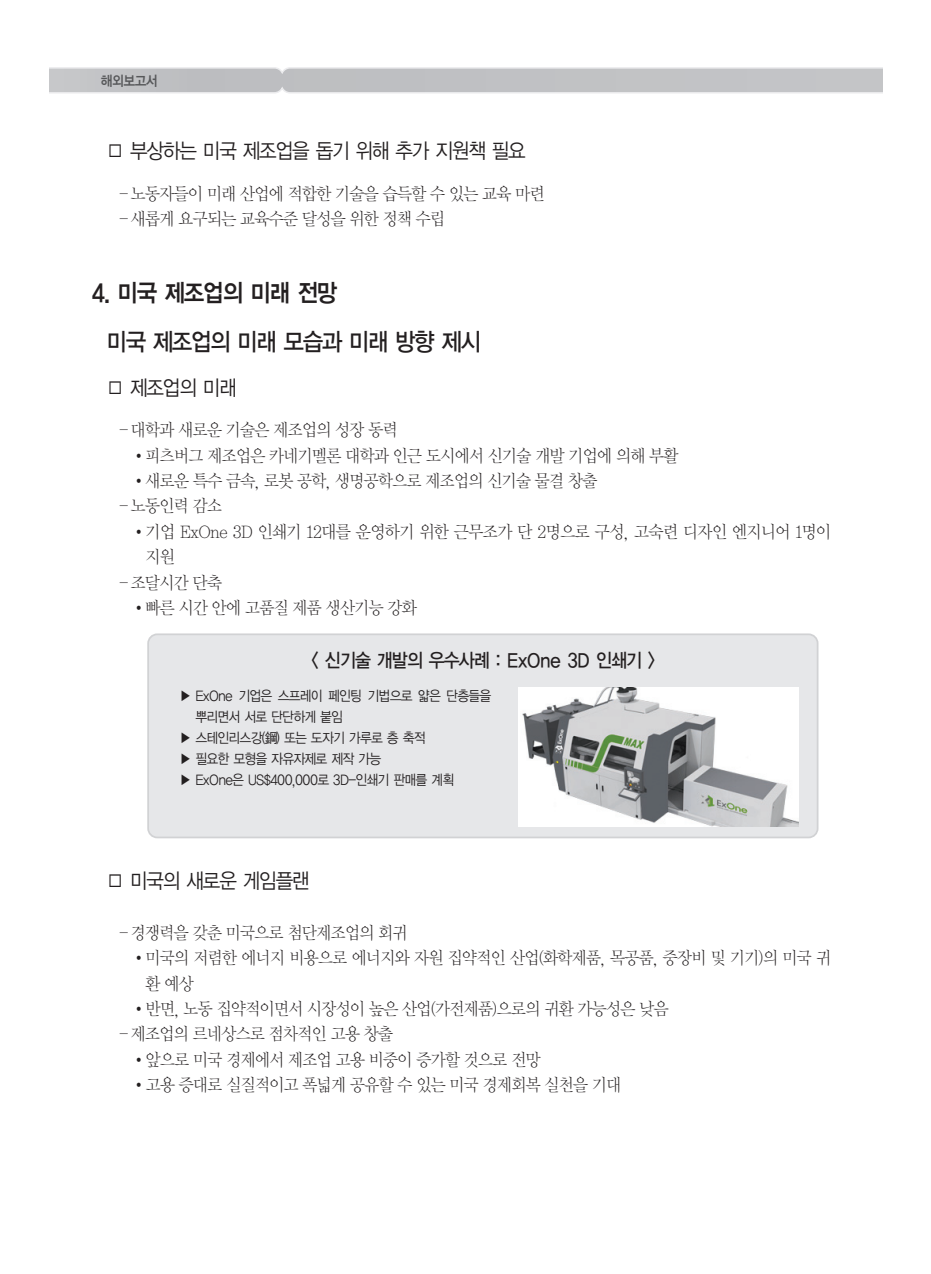
<style>
.page{position:relative;width:931px;height:1274px;background:#fff}
.page>*{position:absolute;margin:0;border:0;box-sizing:border-box;transform-origin:0 0}
.t1{font:24.5px "YGO13";letter-spacing:-.135em;color:#231f20;scale:.9 1}
.t2{font:24.5px "YGO14";letter-spacing:-.12em;color:#231f20;scale:.9 1}
.t3{font:21px "YGO12";letter-spacing:-.13em;color:#231f20;scale:.9 1}
.t4{font:19.25px "YGO13";letter-spacing:-.125em;color:#231f20;scale:.9 1}
.t5{font:17.5px/25.4px "Y Mj O11";letter-spacing:-.11em;color:#231f20;scale:.92 1}
.t6{font:14px "YGO12";letter-spacing:-.12em;color:#231f20;scale:.9 1}
.t7{font:14px "YGO12";letter-spacing:-.1em;color:#231f20;scale:.9 1}
.t8{font:14px "YGO14";letter-spacing:-.105em;color:#57585a;scale:.9 1}
</style>
<div class="page">
<div style="left:148px;top:634px;width:670px;height:203px;background:#e6e7e9;border-radius:9px"></div>
<div style="left:147px;top:633px;width:672px;height:205px;border:2px solid #d1d2d4;border-radius:9px"></div>
<img style="left:519px;top:688px;width:280px;height:138px">
<svg style="left:50px;top:67px;width:833px;height:27px;background:#c6c7c9"></svg>
<p class="t8" style="left:101px;top:73px;width:66px">해외보고서</p>
<p class="t3" style="left:106px;top:141px;width:469px">□ 부상하는 미국 제조업을 돕기 위해 추가 지원책 필요</p>
<p class="t5" style="left:116px;top:181px;width:468px">–노동자들이 미래 산업에 적합한 기술을 습득할 수 있는 교육 마련 –새롭게 요구되는 교육수준 달성을 위한 정책 수립</p>
<h1 class="t2" style="left:91px;top:280px;width:276px">4. 미국 제조업의 미래 전망</h1>
<h1 class="t1" style="left:106px;top:329px;width:419px">미국 제조업의 미래 모습과 미래 방향 제시</h1>
<p class="t3" style="left:106px;top:377px;width:148px">□ 제조업의 미래</p>
<p class="t5" style="left:116px;top:417px;width:308px">–대학과 새로운 기술은 제조업의 성장 동력</p>
<p class="t5" style="left:131px;top:443px;width:597px">•피츠버그 제조업은 카네기멜론 대학과 인근 도시에서 신기술 개발 기업에 의해 부활</p>
<p class="t5" style="left:116px;top:468px;width:525px;text-indent:15px">•새로운 특수 금속, 로봇 공학, 생명공학으로 제조업의 신기술 물결 창출 –노동인력 감소</p>
<p class="t5" style="left:131px;top:519px;width:763px">•기업 ExOne 3D 인쇄기 12대를 운영하기 위한 근무조가 단 2명으로 구성, 고숙련 디자인 엔지니어 1명이</p>
<p class="t5" style="left:145px;top:544px;width:35px">지원</p>
<p class="t5" style="left:116px;top:570px;width:117px">–조달시간 단축</p>
<p class="t5" style="left:131px;top:595px;width:313px">•빠른 시간 안에 고품질 제품 생산기능 강화</p>
<p class="t4" style="left:311px;top:651px;width:385px">&lt; 신기술 개발의 우수사례 : ExOne 3D 인쇄기 &gt;</p>
<p class="t6" style="left:179px;top:689px;width:349px">▶ ExOne 기업은 스프레이 페인팅 기법으로 얇은 단층들을</p>
<p class="t6" style="left:195px;top:710px;width:167px">뿌리면서 서로 단단하게 붙임</p>
<p class="t6" style="left:179px;top:731px;width:276px">▶ 스테인리스강(鋼) 또는 도자기 가루로 층 축적</p>
<p class="t6" style="left:179px;top:752px;width:226px">▶ 필요한 모형을 자유자제로 제작 가능</p>
<p class="t7" style="left:179px;top:773px;width:307px">▶ ExOne은 US$400,000로 3D-인쇄기 판매를 계획</p>
<p class="t3" style="left:106px;top:870px;width:229px">□ 미국의 새로운 게임플랜</p>
<p class="t5" style="left:116px;top:920px;width:319px">–경쟁력을 갖춘 미국으로 첨단제조업의 회귀</p>
<p class="t5" style="left:145px;top:945px;width:748px;text-indent:-14px">•미국의 저렴한 에너지 비용으로 에너지와 자원 집약적인 산업(화학제품, 목공품, 중장비 및 기기)의 미국 귀 환 예상</p>
<p class="t5" style="left:116px;top:996px;width:603px;text-indent:15px">•반면, 노동 집약적이면서 시장성이 높은 산업(가전제품)으로의 귀환 가능성은 낮음 –제조업의 르네상스로 점차적인 고용 창출</p>
<p class="t5" style="left:131px;top:1047px;width:448px">•앞으로 미국 경제에서 제조업 고용 비중이 증가할 것으로 전망</p>
<p class="t5" style="left:131px;top:1072px;width:535px">•고용 증대로 실질적이고 폭넓게 공유할 수 있는 미국 경제회복 실천을 기대</p>
</div>
